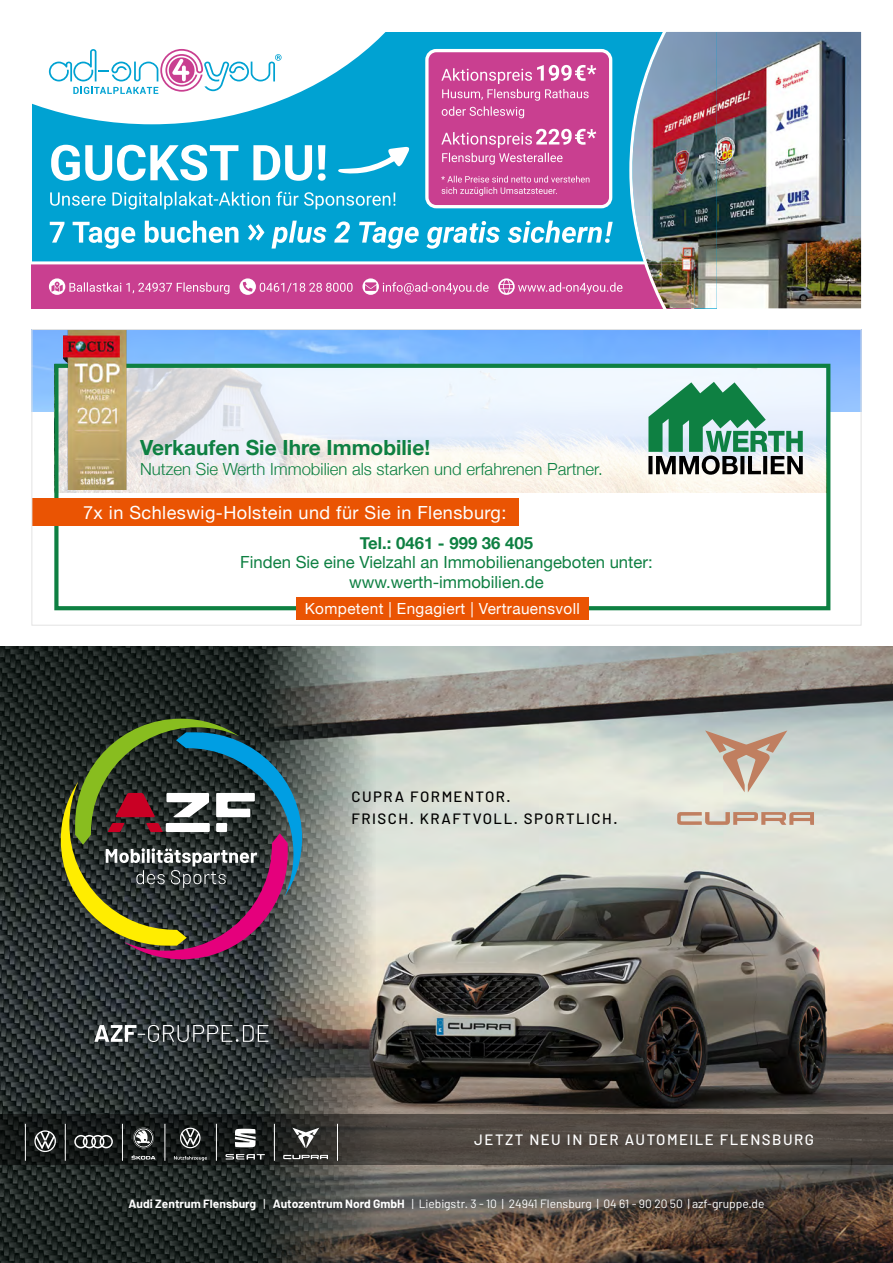
<style>
.page{position:relative;width:893px;height:1263px;background:#fff}
.page>*{position:absolute;margin:0;border:0;box-sizing:border-box;transform-origin:0 0}
.t1{font:700 20.85px "Helvetica Neue";color:#0e8042}
.t2{font:18.15px "Helvetica Neue";letter-spacing:.025em;color:#fff}
.t3{font:16.65px/19.5px "Helvetica Neue";color:#0e8042;text-align:center}
.t4{font:300 16.65px "Helvetica Neue";color:#0e8042}
.t5{font:700 16.65px "Helvetica Neue";color:#0e8042}
.t6{font:15.3px "Helvetica Neue";letter-spacing:.025em;color:#fff}
.t7{font:500 15px/22.5px "Barlow";letter-spacing:.1em;color:#000}
.t8{font:500 15px "Barlow";letter-spacing:.1em;color:#fff}
.t9{font:12px "Barlow";color:#fff}
.s1{font-weight:700}
</style>
<div class="page">
<img style="left:34px;top:331px;width:825px;height:81px">
<svg style="left:59px;top:369px;width:766px;height:124px;fill:#eff3f7"></svg>
<div style="left:54px;top:364px;width:776px;height:246px;border:4px solid #0e8042"></div>
<svg style="left:648px;top:382px;width:155px;height:93px"></svg>
<div style="left:296px;top:597px;width:292px;height:23px;background:#ea5403"></div>
<div style="left:32px;top:499px;width:486px;height:27px;background:#ea5403"></div>
<img style="left:63px;top:331px;width:68px;height:158px">
<div style="left:32px;top:32px;width:684px;height:276px;background:#00a2d2"></div>
<img style="left:629px;top:32px;width:232px;height:276px">
<div style="left:427px;top:51px;width:184px;height:156px;background:#c93f90;border-radius:9px"></div>
<div style="left:425px;top:49px;width:187px;height:159px;border:3px solid #fff;border-radius:9px"></div>
<svg style="left:32px;top:261px;width:662px;height:47px;background:#c95a9a"></svg>
<svg style="left:32px;top:32px;width:564px;height:177px"></svg>
<svg style="left:50px;top:221px;width:563px;height:28px"></svg>
<img style="left:376px;top:646px;width:517px;height:617px">
<img style="left:0;top:646px;width:376px;height:617px">
<svg style="left:0;top:1115px;width:893px;height:50px;background:#3c3934"></svg>
<svg style="left:74px;top:1135px;width:39px;height:13px"></svg>
<svg style="left:225px;top:1154px;width:40px;height:5px"></svg>
<svg style="left:235px;top:1128px;width:21px;height:19px"></svg>
<svg style="left:131px;top:1155px;width:25px;height:4px"></svg>
<svg style="left:133px;top:1127px;width:21px;height:21px"></svg>
<hr style="left:165px;top:1124px;width:1px;height:37px;background:#fff">
<hr style="left:122px;top:1124px;width:1px;height:37px;background:#fff">
<hr style="left:65px;top:1124px;width:1px;height:37px;background:#fff">
<hr style="left:25px;top:1124px;width:1px;height:37px;background:#fff">
<hr style="left:216px;top:1124px;width:1px;height:37px;background:#fff">
<hr style="left:274px;top:1124px;width:1px;height:37px;background:#fff">
<svg style="left:34px;top:1130px;width:22px;height:22px"></svg>
<svg style="left:180px;top:1128px;width:21px;height:20px"></svg>
<svg style="left:174px;top:1156px;width:33px;height:4px"></svg>
<hr style="left:337px;top:1124px;width:1px;height:37px;background:#fff">
<svg style="left:292px;top:1128px;width:27px;height:20px"></svg>
<svg style="left:283px;top:1155px;width:45px;height:4px"></svg>
<svg style="left:705px;top:730px;width:82px;height:62px;background:#cdbeaf"></svg>
<svg style="left:677px;top:812px;width:137px;height:13px;background:#cfae9a"></svg>
<svg style="left:61px;top:719px;width:241px;height:240px;background:#4f5045"></svg>
<svg style="left:94px;top:1025px;width:174px;height:17px;background:#626768"></svg>
<h1 class="t1" style="left:140px;top:432px;width:292px">Verkaufen Sie Ihre Immobilie!</h1>
<h3 class="t4" style="left:140px;top:456px;width:464px">Nutzen Sie Werth Immobilien als starken und erfahrenen Partner.</h3>
<h2 class="t2" style="left:83px;top:500px;width:425px">7x in Schleswig-Holstein und für Sie in Flensburg:</h2>
<h3 class="t5" style="left:360px;top:530px;width:175px">Tel.: 0461 - 999 36 405</h3>
<h3 class="t3" style="left:240px;top:553px;width:414px">Finden Sie eine Vielzahl an Immobilienangeboten unter: www.werth-immobilien.de</h3>
<p class="t6" style="left:305px;top:598px;width:277px">Kompetent | Engagiert | Vertrauensvoll</p>
<p class="t7" style="left:351px;top:785px;width:267px">CUPRA FORMENTOR.<br>FRISCH. KRAFTVOLL. SPORTLICH.</p>
<p class="t8" style="left:474px;top:1130px;width:341px">JETZT NEU IN DER AUTOMEILE FLENSBURG</p>
<p class="t9" style="left:128px;top:1196px;width:637px"><span class="s1">Audi Zentrum Flensburg</span> | <span class="s1">Autozentrum Nord GmbH</span> | Liebigstr. 3 - 10 | 24941 Flensburg | 04 61 - 90 20 50 | azf-gruppe.de</p>
</div>
